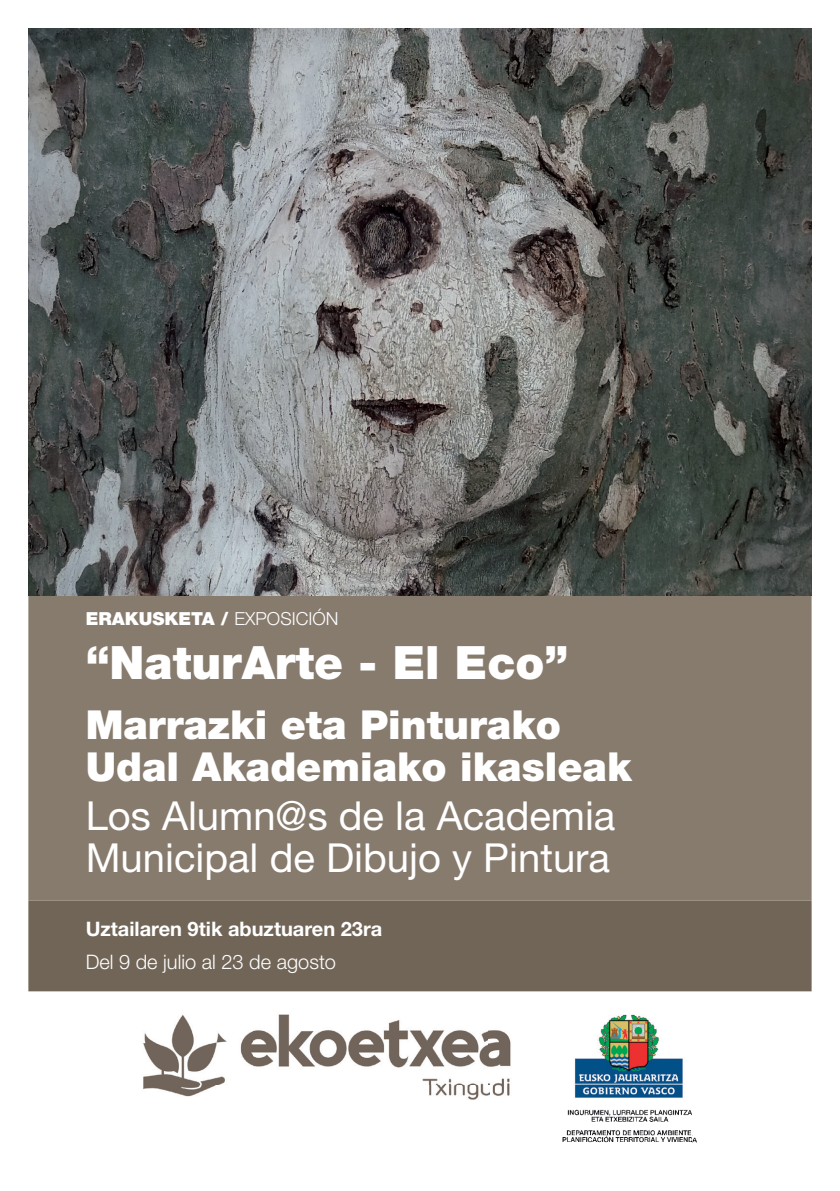
<style>
.page{position:relative;width:840px;height:1191px;background:#fff}
.page>*{position:absolute;margin:0;border:0;box-sizing:border-box;transform-origin:0 0}
.t1{font:900 46px "Helvetica Neue LT Std";color:#fff}
.t2{font:40px/42px "Helvetica Neue LT Std";color:#fff}
.t3{font:900 40px/42px "Helvetica Neue LT Std";color:#fff}
.t4{font:700 20px "Helvetica Neue LT Std";color:#fff}
.t5{font:300 20px "Helvetica Neue LT Std";color:#fff}
.t6{font:900 18px "Helvetica Neue LT Std";color:#fff}
.s1{font-weight:300}
</style>
<div class="page">
<img style="left:562px;top:1014px;width:136px;height:129px">
<img style="left:143px;top:1014px;width:368px;height:86px">
<div style="left:28px;top:595px;width:783px;height:305px;background:#877b6e;border:2px solid #877b6e"></div>
<div style="left:28px;top:900px;width:783px;height:91px;background:#716557;border:2px solid #716557"></div>
<img style="left:28px;top:28px;width:783px;height:567px">
<p class="t6" style="left:86px;top:608px;width:254px">ERAKUSKETA / <span class="s1">EXPOSICIÓN</span></p>
<p class="t1" style="left:86px;top:635px;width:484px">“NaturArte - El Eco”</p>
<p class="t3" style="left:86px;top:703px;width:547px">Marrazki eta Pinturako<br>Udal Akademiako ikasleak</p>
<p class="t2" style="left:86px;top:794px;width:531px">Los Alumn@s de la Academia<br>Municipal de Dibujo y Pintura</p>
<p class="t4" style="left:86px;top:916px;width:298px">Uztailaren 9tik abuztuaren 23ra</p>
<p class="t5" style="left:86px;top:949px;width:252px">Del 9 de julio al 23 de agosto</p>
</div>
